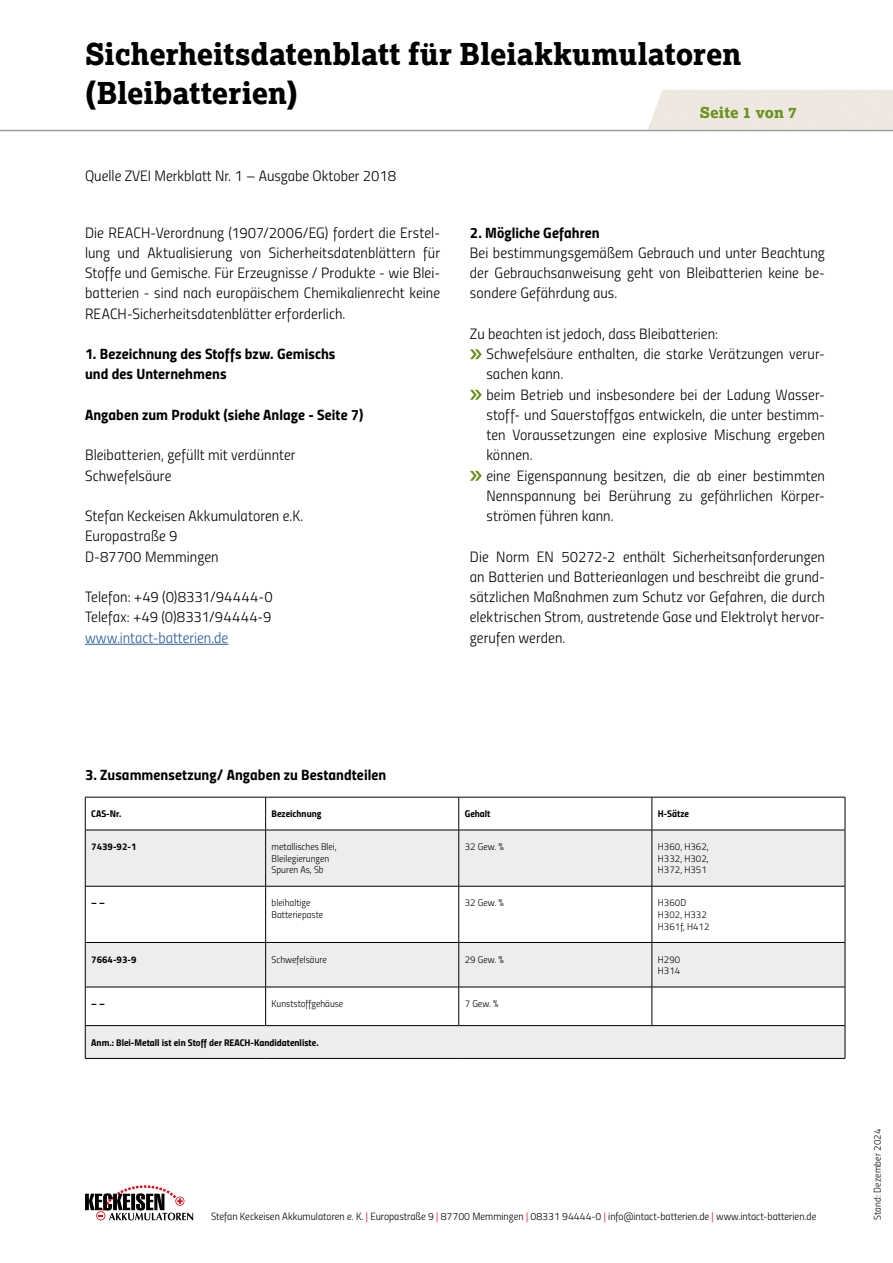
<style>
.page{position:relative;width:893px;height:1263px;background:#fff}
.page>*{position:absolute;margin:0;border:0;box-sizing:border-box;transform-origin:0 0}
.Tabellenkopf_Serie{font:800 30px "Lexia";color:#000;scale:.96 1}
.Fliesstext-Titillium{font:15px/20.2px "Titillium Light Upright";letter-spacing:.005em;color:#000;text-align:justify}
.Fliesstext-Titillium-2{font:15px/20.2px "Titillium Bold Upright";letter-spacing:.005em;color:#000}
.Fliesstext-Titillium-3{font:15px "Titillium Light Upright";color:#275b9b}
.Tabellenkopf_Serie-2{font:800 15px "Lexia";letter-spacing:.01em;color:#69931d}
.t1{font:10.5px "Titillium Light Upright";color:#000}
.Fliesstext-Titillium-4{font:9.75px "Titillium Light Upright";color:#000}
.t2{font:9.75px "Titillium Bold Upright";color:#000}
.Fliesstext-Titillium-5{font:9.75px "Titillium Light Upright";letter-spacing:.02em;color:#000}
.s1{color:#e30613}
</style>
<div class="page">
<svg style="left:85px;top:1185px;width:108px;height:35px"></svg>
<hr style="left:85px;top:644px;width:143px;height:1px;background:#275b9b">
<hr style="left:0;top:130px;width:893px;height:1px;background:#9d9d9c">
<svg style="left:470px;top:349px;width:12px;height:10px"></svg>
<svg style="left:470px;top:390px;width:12px;height:10px"></svg>
<svg style="left:470px;top:471px;width:12px;height:10px"></svg>
<svg style="left:86px;top:831px;width:759px;height:227px;fill:#ededed"></svg>
<hr style="left:85px;top:797px;width:181px;height:1px;background:#000">
<hr style="left:85px;top:797px;width:1px;height:33px;background:#000">
<hr style="left:266px;top:797px;width:193px;height:1px;background:#000">
<hr style="left:265px;top:797px;width:1px;height:33px;background:#000">
<hr style="left:459px;top:797px;width:193px;height:1px;background:#000">
<hr style="left:458px;top:797px;width:1px;height:33px;background:#000">
<hr style="left:652px;top:797px;width:193px;height:1px;background:#000">
<hr style="left:652px;top:797px;width:1px;height:33px;background:#000">
<hr style="left:845px;top:797px;width:1px;height:33px;background:#000">
<hr style="left:85px;top:830px;width:181px;height:1px;background:#000">
<hr style="left:85px;top:830px;width:1px;height:56px;background:#000">
<hr style="left:266px;top:830px;width:193px;height:1px;background:#000">
<hr style="left:265px;top:830px;width:1px;height:56px;background:#000">
<hr style="left:459px;top:830px;width:193px;height:1px;background:#000">
<hr style="left:458px;top:830px;width:1px;height:56px;background:#000">
<hr style="left:652px;top:830px;width:193px;height:1px;background:#000">
<hr style="left:652px;top:830px;width:1px;height:56px;background:#000">
<hr style="left:845px;top:830px;width:1px;height:56px;background:#000">
<hr style="left:85px;top:886px;width:181px;height:1px;background:#000">
<hr style="left:85px;top:886px;width:1px;height:56px;background:#000">
<hr style="left:266px;top:886px;width:193px;height:1px;background:#000">
<hr style="left:265px;top:886px;width:1px;height:56px;background:#000">
<hr style="left:459px;top:886px;width:193px;height:1px;background:#000">
<hr style="left:458px;top:886px;width:1px;height:56px;background:#000">
<hr style="left:652px;top:886px;width:193px;height:1px;background:#000">
<hr style="left:652px;top:886px;width:1px;height:56px;background:#000">
<hr style="left:845px;top:886px;width:1px;height:56px;background:#000">
<hr style="left:85px;top:942px;width:181px;height:1px;background:#000">
<hr style="left:85px;top:943px;width:1px;height:44px;background:#000">
<hr style="left:266px;top:942px;width:193px;height:1px;background:#000">
<hr style="left:265px;top:943px;width:1px;height:44px;background:#000">
<hr style="left:459px;top:942px;width:193px;height:1px;background:#000">
<hr style="left:458px;top:943px;width:1px;height:44px;background:#000">
<hr style="left:652px;top:942px;width:193px;height:1px;background:#000">
<hr style="left:652px;top:943px;width:1px;height:44px;background:#000">
<hr style="left:845px;top:943px;width:1px;height:44px;background:#000">
<hr style="left:85px;top:987px;width:181px;height:1px;background:#000">
<hr style="left:85px;top:987px;width:1px;height:38px;background:#000">
<hr style="left:266px;top:987px;width:193px;height:1px;background:#000">
<hr style="left:265px;top:987px;width:1px;height:38px;background:#000">
<hr style="left:459px;top:987px;width:193px;height:1px;background:#000">
<hr style="left:458px;top:987px;width:1px;height:38px;background:#000">
<hr style="left:652px;top:987px;width:193px;height:1px;background:#000">
<hr style="left:652px;top:987px;width:1px;height:38px;background:#000">
<hr style="left:845px;top:987px;width:1px;height:38px;background:#000">
<hr style="left:85px;top:1025px;width:181px;height:1px;background:#000">
<hr style="left:85px;top:1026px;width:1px;height:32px;background:#000">
<hr style="left:266px;top:1025px;width:193px;height:1px;background:#000">
<hr style="left:459px;top:1025px;width:193px;height:1px;background:#000">
<hr style="left:652px;top:1025px;width:193px;height:1px;background:#000">
<hr style="left:845px;top:1026px;width:1px;height:32px;background:#000">
<hr style="left:85px;top:1058px;width:181px;height:1px;background:#000">
<hr style="left:266px;top:1058px;width:193px;height:1px;background:#000">
<hr style="left:459px;top:1058px;width:193px;height:1px;background:#000">
<hr style="left:652px;top:1058px;width:193px;height:1px;background:#000">
<p class="Tabellenkopf_Serie" style="left:85px;top:35px;width:685px">Sicherheitsdatenblatt für Bleiakkumulatoren</p>
<p class="Tabellenkopf_Serie" style="left:85px;top:74px;width:223px">(Bleibatterien)</p>
<p class="Tabellenkopf_Serie-2" style="left:700px;top:103px;width:99px">Seite 1 von 7</p>
<p class="Fliesstext-Titillium" style="left:85px;top:165px;width:313px">Quelle ZVEI Merkblatt Nr. 1 – Ausgabe Oktober 2018</p>
<p class="Fliesstext-Titillium" style="left:85px;top:222px;width:357px">Die REACH-Verordnung (1907/2006/EG) fordert die Erstel&shy;lung und Aktualisierung von Sicherheitsdatenblättern für Stoffe und Gemische. Für Erzeugnisse / Produkte - wie Blei&shy;batterien - sind nach europäischem Chemikalienrecht keine REACH-Sicherheitsdatenblätter erforderlich.</p>
<p class="Fliesstext-Titillium-2" style="left:85px;top:343px;width:252px">1. Bezeichnung des Stoffs bzw. Gemischs und des Unternehmens</p>
<p class="Fliesstext-Titillium-2" style="left:85px;top:404px;width:280px">Angaben zum Produkt (siehe Anlage - Seite 7)</p>
<p class="Fliesstext-Titillium" style="left:85px;top:444px;width:212px">Bleibatterien, gefüllt mit verdünnter<br>Schwefelsäure</p>
<p class="Fliesstext-Titillium" style="left:85px;top:505px;width:220px">Stefan Keckeisen Akkumulatoren e.K.</p>
<p class="Fliesstext-Titillium" style="left:85px;top:525px;width:94px">Europastraße 9</p>
<p class="Fliesstext-Titillium" style="left:85px;top:546px;width:135px">D-87700 Memmingen</p>
<p class="Fliesstext-Titillium" style="left:85px;top:586px;width:189px">Telefon: +49 (0)8331/94444-0</p>
<p class="Fliesstext-Titillium" style="left:85px;top:606px;width:188px">Telefax: +49 (0)8331/94444-9</p>
<p class="Fliesstext-Titillium-3" style="left:85px;top:626px;width:145px">www.intact-batterien.de</p>
<p class="Fliesstext-Titillium-2" style="left:470px;top:221px;width:131px">2. Mögliche Gefahren</p>
<p class="Fliesstext-Titillium" style="left:470px;top:242px;width:357px">Bei bestimmungsgemäßem Gebrauch und unter Beachtung der Gebrauchsanweisung geht von Bleibatterien keine be&shy;sondere Gefährdung aus.</p>
<p class="Fliesstext-Titillium" style="left:470px;top:323px;width:250px">Zu beachten ist jedoch, dass Bleibatterien:</p>
<p class="Fliesstext-Titillium" style="left:486px;top:343px;width:340px">Schwefelsäure enthalten, die starke Verätzungen verur&shy;sachen kann.</p>
<p class="Fliesstext-Titillium" style="left:486px;top:384px;width:340px">beim Betrieb und insbesondere bei der Ladung Wasser&shy;stoff- und Sauerstoffgas entwickeln, die unter bestimm&shy;ten Voraussetzungen eine explosive Mischung ergeben können.</p>
<p class="Fliesstext-Titillium" style="left:486px;top:465px;width:340px;text-align:left">eine Eigenspannung besitzen, die ab einer bestimmten<br>Nennspannung bei Berührung zu gefährlichen Körper&shy;strömen führen kann.</p>
<p class="Fliesstext-Titillium" style="left:470px;top:546px;width:357px">Die Norm EN 50272-2 enthält Sicherheitsanforderungen an Batterien und Batterieanlagen und beschreibt die grund&shy;sätzlichen Maßnahmen zum Schutz vor Gefahren, die durch elektrischen Strom, austretende Gase und Elektrolyt hervor&shy;gerufen werden.</p>
<p class="Fliesstext-Titillium-2" style="left:85px;top:763px;width:303px">3. Zusammensetzung/ Angaben zu Bestandteilen</p>
<p class="t2" style="left:91px;top:806px;width:32px">CAS-Nr.</p>
<p class="t2" style="left:272px;top:806px;width:51px">Bezeichnung</p>
<p class="t2" style="left:465px;top:806px;width:27px">Gehalt</p>
<p class="t2" style="left:658px;top:806px;width:33px">H-Sätze</p>
<p class="t2" style="left:91px;top:839px;width:47px">7439-92-1</p>
<p class="Fliesstext-Titillium-4" style="left:272px;top:839px;width:67px">metallisches Blei,</p>
<p class="Fliesstext-Titillium-4" style="left:272px;top:851px;width:59px">Bleilegierungen</p>
<p class="Fliesstext-Titillium-4" style="left:272px;top:863px;width:53px">Spuren As, Sb</p>
<p class="Fliesstext-Titillium-4" style="left:465px;top:839px;width:41px">32 Gew. %</p>
<p class="Fliesstext-Titillium-4" style="left:658px;top:839px;width:52px">H360, H362,</p>
<p class="Fliesstext-Titillium-4" style="left:658px;top:851px;width:52px">H332, H302,</p>
<p class="Fliesstext-Titillium-4" style="left:658px;top:863px;width:50px">H372, H351</p>
<p class="t2" style="left:91px;top:895px;width:15px">– –</p>
<p class="Fliesstext-Titillium-4" style="left:272px;top:896px;width:40px">bleihaltige</p>
<p class="Fliesstext-Titillium-4" style="left:272px;top:907px;width:53px">Batteriepaste</p>
<p class="Fliesstext-Titillium-4" style="left:465px;top:896px;width:41px">32 Gew. %</p>
<p class="Fliesstext-Titillium-4" style="left:658px;top:896px;width:30px">H360D</p>
<p class="Fliesstext-Titillium-4" style="left:658px;top:907px;width:50px">H302, H332</p>
<p class="Fliesstext-Titillium-4" style="left:658px;top:919px;width:53px">H361f, H412</p>
<p class="t2" style="left:91px;top:951px;width:47px">7664-93-9</p>
<p class="Fliesstext-Titillium-4" style="left:272px;top:952px;width:57px">Schwefelsäure</p>
<p class="Fliesstext-Titillium-4" style="left:465px;top:952px;width:41px">29 Gew. %</p>
<p class="Fliesstext-Titillium-4" style="left:658px;top:952px;width:24px">H290</p>
<p class="Fliesstext-Titillium-4" style="left:658px;top:964px;width:24px">H314</p>
<p class="t2" style="left:91px;top:996px;width:15px">– –</p>
<p class="Fliesstext-Titillium-4" style="left:272px;top:996px;width:73px">Kunststoffgehäuse</p>
<p class="Fliesstext-Titillium-4" style="left:465px;top:996px;width:35px">7 Gew. %</p>
<p class="t2" style="left:91px;top:1034px;width:229px">Anm.: Blei-Metall ist ein Stoff der REACH-Kandidatenliste.</p>
<p class="t1" style="left:211px;top:1209px;width:607px">Stefan Keckeisen Akkumulatoren e. K. <span class="s1">|</span> Europastraße 9 <span class="s1">|</span> 87700 Memmingen <span class="s1">|</span> 08331 94444-0 <span class="s1">|</span> info@intact-batterien.de <span class="s1">|</span> www.intact-batterien.de</p>
<p class="Fliesstext-Titillium-5" style="left:870px;top:1220px;width:93px;rotate:-90deg">Stand: Dezember 2024</p>
</div>
